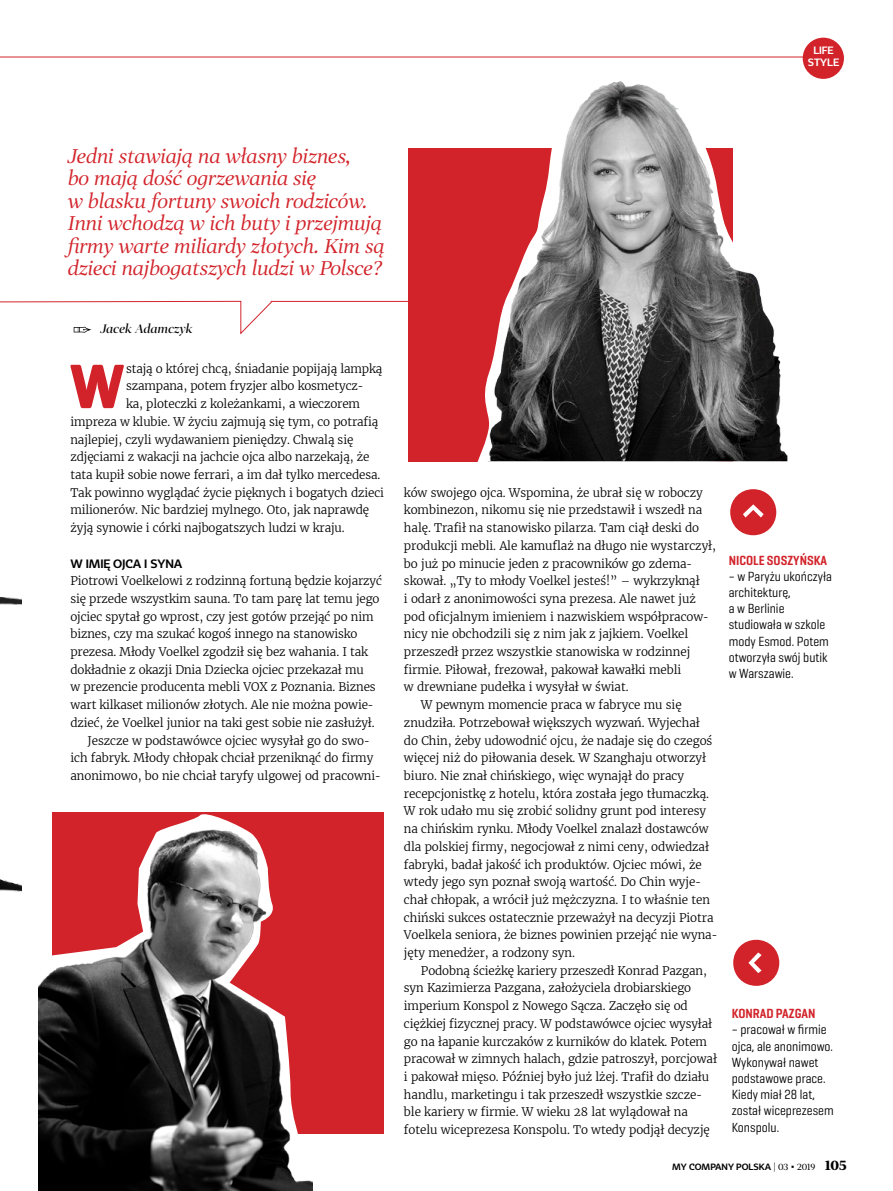
<style>
.page{position:relative;width:893px;height:1191px;background:#fff}
.page>*{position:absolute;margin:0;border:0;box-sizing:border-box;transform-origin:0 0}
.body_inicjal{font:700 63.75px "Geogrotesque";color:#d2232a}
._022__BODY_ENGLISH_p{font:italic 19.5px/22.5px "Tabac G2";letter-spacing:-.01em;color:#d2232a}
.newsy_naglowki_mniej{font:13.5px/16.2px "Geogrotesque Cond";color:#000}
.newsy_naglowki_mniej-2{font:600 13.5px "Geogrotesque Cond";color:#d2232a}
.srodtytul{font:300 12px "Tabac Sans";letter-spacing:-.01em;color:#000}
.nazwisko_otwarcie{font:italic 500 12px "Tabac G1";color:#000}
._02_BODY{font:300 11.7px/17.7px "Merriweather";letter-spacing:-.005em;color:#000}
.body_inicjal-2{font:300 11.7px "Merriweather";letter-spacing:-.01em;color:#000}
._02__BODY_po_srodtyt{font:300 11.7px/17.7px "Merriweather";letter-spacing:-.01em;color:#000}
.t1{font:300 10.5px "Tabac Sans";color:#fff}
.t2{font:300 9px "Tabac Sans";color:#000}
.s1{font-family:"Tabac G2";font-weight:400}
.s2{font-weight:400}
.s3{font-family:"Tabac G2";font-weight:500;font-size:13.5px}
</style>
<div class="page">
<img style="left:0;top:56px;width:21px;height:836px">
<div style="left:408px;top:148px;width:324px;height:313px;background:#d2232a"></div>
<div style="left:52px;top:812px;width:332px;height:322px;background:#d2232a"></div>
<div style="left:803px;top:38px;width:41px;height:41px;background:#d2232a;border-radius:50%"></div>
<hr style="left:0;top:57px;width:825px;height:1px;background:#d2232a">
<svg style="left:730px;top:489px;width:46px;height:46px"></svg>
<svg style="left:733px;top:939px;width:46px;height:46px"></svg>
<svg style="left:476px;top:81px;width:291px;height:381px"></svg>
<img style="left:538px;top:81px;width:82px;height:137px">
<img style="left:38px;top:814px;width:275px;height:377px">
<hr style="left:271px;top:301px;width:137px;height:1px;background:#d2232a">
<svg style="left:0;top:300px;width:273px;height:35px"></svg>
<p class="t1" style="left:813px;top:44px;width:22px">LIFE</p>
<p class="t1" style="left:808px;top:56px;width:33px">STYLE</p>
<p class="_022__BODY_ENGLISH_p" style="left:68px;top:144px;width:318px">Jedni stawiają na własny biznes,<br>bo mają dość ogrzewania się<br>w blasku fortuny swoich rodziców.<br>Inni wchodzą w ich buty i przejmują firmy warte miliardy złotych. Kim są dzieci najbogatszych ludzi w Polsce?</p>
<p class="nazwisko_otwarcie" style="left:101px;top:320px;width:94px">Jacek Adamczyk</p>
<p class="body_inicjal" style="left:70px;top:347px;width:56px">W</p>
<p class="body_inicjal-2" style="left:126px;top:361px;width:258px">stają o której chcą, śniadanie popijają lampką</p>
<p class="body_inicjal-2" style="left:126px;top:379px;width:239px">szampana, potem fryzjer albo kosmetycz-</p>
<p class="body_inicjal-2" style="left:126px;top:396px;width:236px">ka, ploteczki z koleżankami, a wieczorem</p>
<p class="body_inicjal-2" style="left:70px;top:414px;width:309px">impreza w klubie. W życiu zajmują się tym, co potrafią</p>
<p class="body_inicjal-2" style="left:70px;top:432px;width:284px">najlepiej, czyli wydawaniem pieniędzy. Chwalą się</p>
<p class="body_inicjal-2" style="left:70px;top:450px;width:300px">zdjęciami z wakacji na jachcie ojca albo narzekają, że</p>
<p class="body_inicjal-2" style="left:70px;top:467px;width:311px">tata kupił sobie nowe ferrari, a im dał tylko mercedesa.</p>
<p class="body_inicjal-2" style="left:70px;top:485px;width:315px">Tak powinno wyglądać życie pięknych i bogatych dzieci</p>
<p class="body_inicjal-2" style="left:70px;top:503px;width:300px">milionerów. Nic bardziej mylnego. Oto, jak naprawdę</p>
<p class="body_inicjal-2" style="left:70px;top:520px;width:276px">żyją synowie i córki najbogatszych ludzi w kraju.</p>
<p class="srodtytul" style="left:70px;top:556px;width:113px">W IMIĘ OJCA I SYNA</p>
<p class="_02__BODY_po_srodtyt" style="left:70px;top:572px;width:313px">Piotrowi Voelkelowi z rodzinną fortuną będzie kojarzyć się przede wszystkim sauna. To tam parę lat temu jego ojciec spytał go wprost, czy jest gotów przejąć po nim biznes, czy ma szukać kogoś innego na stanowisko prezesa. Młody Voelkel zgodził się bez wahania. I tak dokładnie z okazji Dnia Dziecka ojciec przekazał mu<br>w prezencie producenta mebli VOX z Poznania. Biznes wart kilkaset milionów złotych. Ale nie można powie&shy;dzieć, że Voelkel junior na taki gest sobie nie zasłużył.</p>
<p class="_02_BODY" style="left:70px;top:731px;width:312px;text-indent:17px">Jeszcze w podstawówce ojciec wysyłał go do swo&shy;ich fabryk. Młody chłopak chciał przeniknąć do firmy anonimowo, bo nie chciał taryfy ulgowej od pracowni-</p>
<p class="_02_BODY" style="left:404px;top:483px;width:314px">ków swojego ojca. Wspomina, że ubrał się w roboczy kombinezon, nikomu się nie przedstawił i wszedł na halę. Trafił na stanowisko pilarza. Tam ciął deski do produkcji mebli. Ale kamuflaż na długo nie wystarczył, bo już po minucie jeden z pracowników go zdema&shy;skował. „Ty to młody Voelkel jesteś!” – wykrzyknął<br>i odarł z anonimowości syna prezesa. Ale nawet już pod oficjalnym imieniem i nazwiskiem współpracow&shy;nicy nie obchodzili się z nim jak z jajkiem. Voelkel przeszedł przez wszystkie stanowiska w rodzinnej firmie. Piłował, frezował, pakował kawałki mebli<br>w drewniane pudełka i wysyłał w świat.</p>
<p class="_02_BODY" style="left:404px;top:696px;width:315px;text-indent:17px">W pewnym momencie praca w fabryce mu się znudziła. Potrzebował większych wyzwań. Wyjechał<br>do Chin, żeby udowodnić ojcu, że nadaje się do czegoś więcej niż do piłowania desek. W Szanghaju otworzył biuro. Nie znał chińskiego, więc wynajął do pracy recepcjonistkę z hotelu, która została jego tłumaczką.<br>W rok udało mu się zrobić solidny grunt pod interesy na chińskim rynku. Młody Voelkel znalazł dostawców dla polskiej firmy, negocjował z nimi ceny, odwiedzał fabryki, badał jakość ich produktów. Ojciec mówi, że wtedy jego syn poznał swoją wartość. Do Chin wyje&shy;chał chłopak, a wrócił już mężczyzna. I to właśnie ten chiński sukces ostatecznie przeważył na decyzji Piotra Voelkela seniora, że biznes powinien przejąć nie wyna&shy;jęty menedżer, a rodzony syn.</p>
<p class="_02_BODY" style="left:404px;top:961px;width:315px;text-indent:17px">Podobną ścieżkę kariery przeszedł Konrad Pazgan, syn Kazimierza Pazgana, założyciela drobiarskiego imperium Konspol z Nowego Sącza. Zaczęło się od ciężkiej fizycznej pracy. W podstawówce ojciec wysyłał go na łapanie kurczaków z kurników do klatek. Potem pracował w zimnych halach, gdzie patroszył, porcjował i pakował mięso. Później było już lżej. Trafił do działu handlu, marketingu i tak przeszedł wszystkie szcze&shy;ble kariery w firmie. W wieku 28 lat wylądował na fotelu wiceprezesa Konspolu. To wtedy podjął decyzję</p>
<p class="newsy_naglowki_mniej-2" style="left:729px;top:551px;width:100px">NICOLE SOSZYŃSKA</p>
<p class="newsy_naglowki_mniej" style="left:729px;top:567px;width:105px">– w Paryżu ukończyła architekturę,<br>a w Berlinie studiowała w szkole mody Esmod. Potem otworzyła swój butik w Warszawie.</p>
<p class="newsy_naglowki_mniej-2" style="left:732px;top:1005px;width:85px">KONRAD PAZGAN</p>
<p class="newsy_naglowki_mniej" style="left:732px;top:1021px;width:103px">– pracował w firmie ojca, ale anonimowo.<br>Wykonywał nawet podstawowe prace.<br>Kiedy miał 28 lat, został wiceprezesem<br>Konspolu.</p>
<p class="t2" style="left:672px;top:1160px;width:176px">MY COMPANY POLSKA <span class="s1">| 03</span> <span class="s2">▪</span> <span class="s1">2019</span> <span class="s3">105</span></p>
</div>
